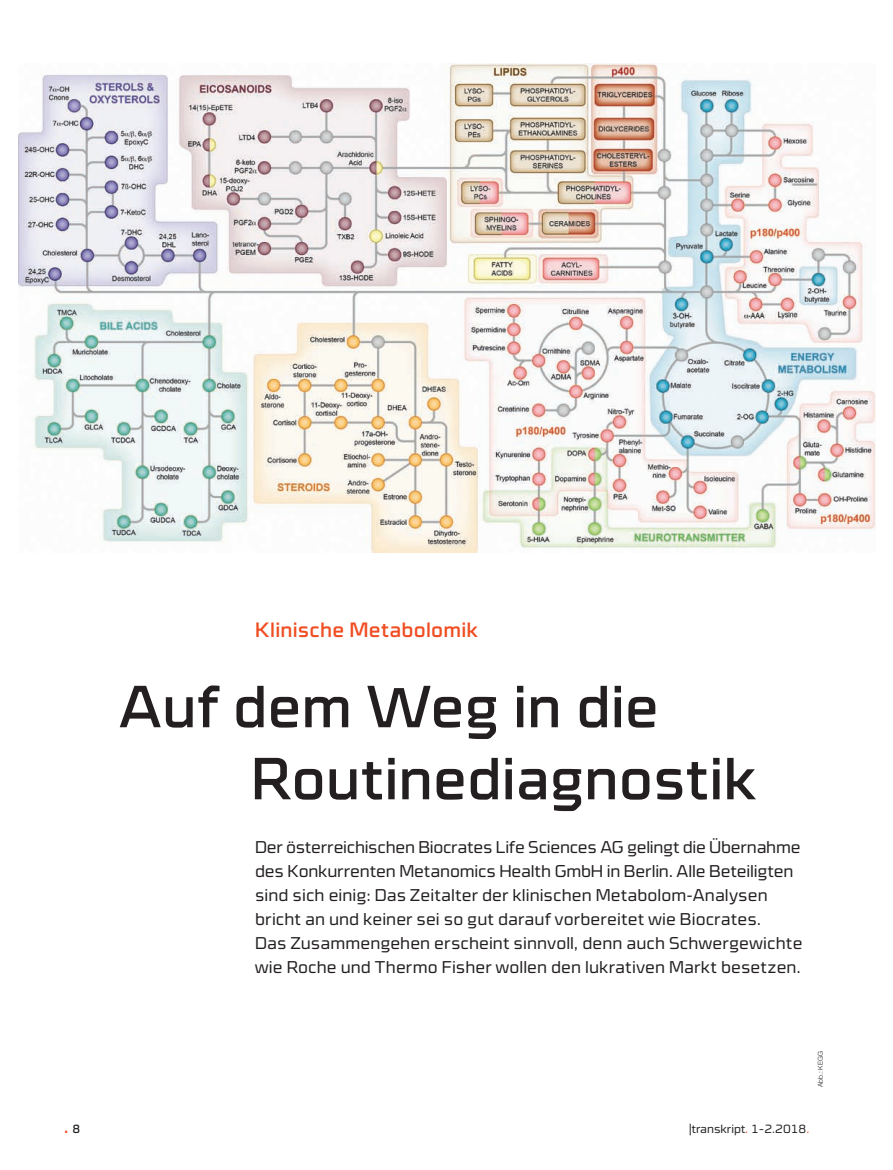
<style>
.page{position:relative;width:893px;height:1170px;background:#fff}
.page>*{position:absolute;margin:0;border:0;box-sizing:border-box;transform-origin:0 0}
.t1{font:60px/72px "Cube OT";color:#231f20}
.t2{font:21px "Cube OT";letter-spacing:.01em;color:#f04d22}
.t3{font:18px "Cube OT";color:#f04d22}
.t4{font:300 17.25px/24px "Cube OT";color:#231f20}
.t5{font:300 12px "Cube OT";color:#231f20}
.t6{font:300 6.75px "Helvetica Neue LT Std";color:#231f20}
.s1{font-size:12px;color:#231f20}
.s2{font-weight:400}
.s3{color:#f04d22}
</style>
<div class="page">
<img style="left:19px;top:64px;width:856px;height:488px">
<p class="t2" style="left:255px;top:618px;width:224px">Klinische Metabolomik</p>
<p class="t1" style="left:251px;top:669px;width:506px;text-indent:-132px">Auf dem Weg in die<br>Routinediagnostik</p>
<p class="t4" style="left:255px;top:835px;width:549px">Der österreichischen Biocrates Life Sciences AG gelingt die Übernahme des Konkurrenten Metanomics Health GmbH in Berlin. Alle Beteiligten sind sich einig: Das Zeitalter der klinischen Metabolom-Analysen bricht an und keiner sei so gut darauf vorbereitet wie Biocrates.<br>Das Zusammengehen erscheint sinnvoll, denn auch Schwergewichte wie Roche und Thermo Fisher wollen den lukrativen Markt besetzen.</p>
<p class="t6" style="left:816px;top:1087px;width:38px;rotate:-90deg">Abb.: KEGG</p>
<p class="t3" style="left:64px;top:1116px;width:18px">. <span class="s1">8</span></p>
<p class="t5" style="left:689px;top:1122px;width:122px"><span class="s2">|</span>transkript<span class="s3">.</span> 1–2.2018<span class="s3">.</span></p>
</div>
